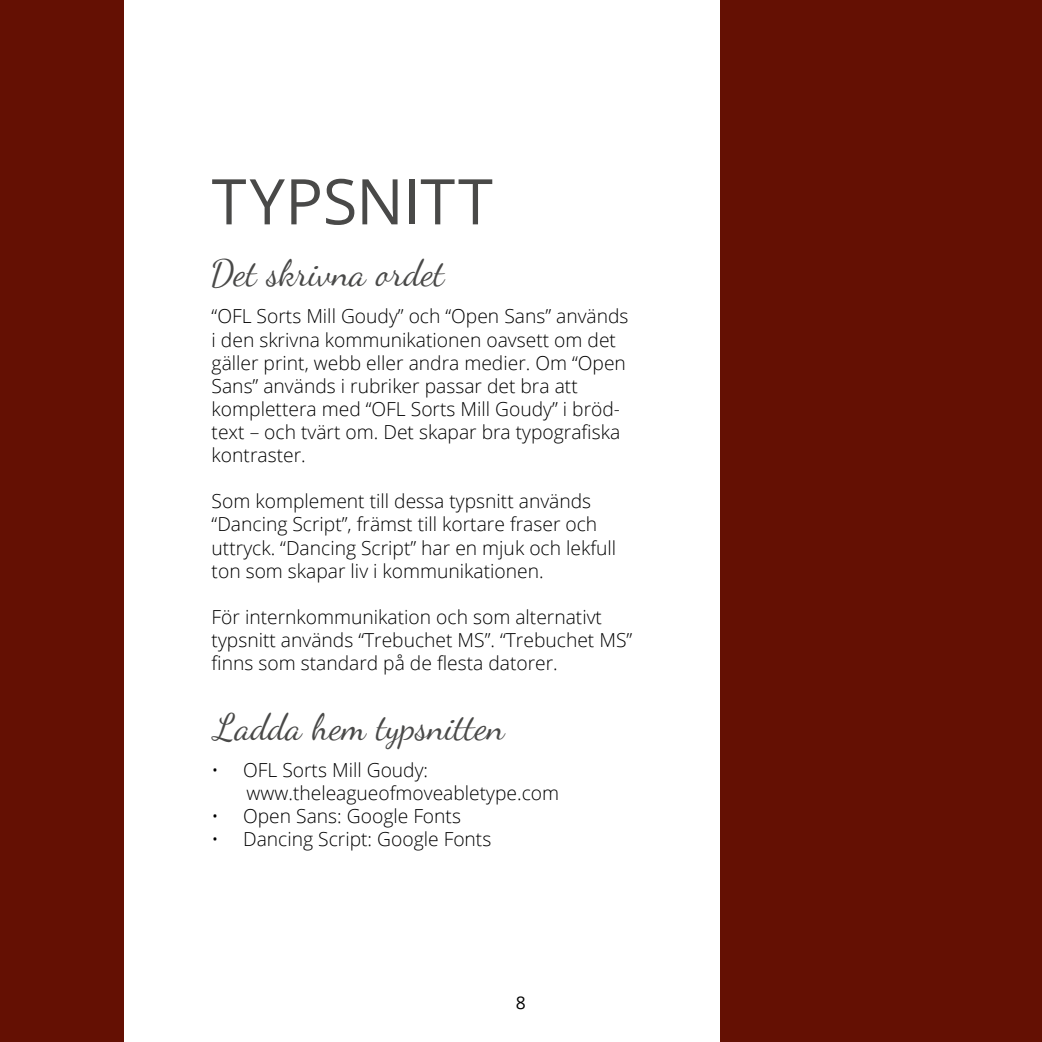
<style>
.page{position:relative;width:1042px;height:1042px;background:#641003}
.page>*{position:absolute;margin:0;border:0;box-sizing:border-box;transform-origin:0 0}
.t1{font:63px "Open Sans";color:#494948}
.t2{font:36.75px "Dancing Script OT";color:#494948}
.t3{font:300 19.25px/23.1px "Open Sans";color:#000}
.t4{font:17.5px "Open Sans";color:#000}
</style>
<div class="page">
<div style="left:124px;top:0;width:595px;height:1042px;background:#fff"></div>
<h1 class="t1" style="left:212px;top:158px;width:74px">Typsnitt</h1>
<h2 class="t2" style="left:212px;top:252px;width:235px">Det skrivna ordet</h2>
<p class="t3" style="left:212px;top:304px;width:418px">“OFL Sorts Mill Goudy” och “Open Sans” används i den skrivna kommunikationen oavsett om det gäller print, webb eller andra medier. Om “Open Sans” används i rubriker passar det bra att komplettera med “OFL Sorts Mill Goudy” i bröd&shy;text – och tvärt om. Det skapar bra typografiska kontraster.</p>
<p class="t3" style="left:212px;top:489px;width:406px">Som komplement till dessa typsnitt används “Dancing Script”, främst till kortare fraser och uttryck. “Dancing Script” har en mjuk och lekfull ton som skapar liv i kommunikationen.</p>
<p class="t3" style="left:212px;top:605px;width:422px">För internkommunikation och som alternativt typsnitt används “Trebuchet MS”. “Trebuchet MS” finns som standard på de flesta datorer.</p>
<h2 class="t2" style="left:212px;top:705px;width:295px">Ladda hem typsnitten</h2>
<p class="t3" style="left:247px;top:758px;width:314px;text-indent:-35px">• OFL Sorts Mill Goudy: www.theleagueofmoveabletype.com</p>
<p class="t3" style="left:212px;top:804px;width:251px">• Open Sans: Google Fonts</p>
<p class="t3" style="left:212px;top:827px;width:281px">• Dancing Script: Google Fonts</p>
<p class="t4" style="left:516px;top:991px;width:12px">8</p>
</div>
